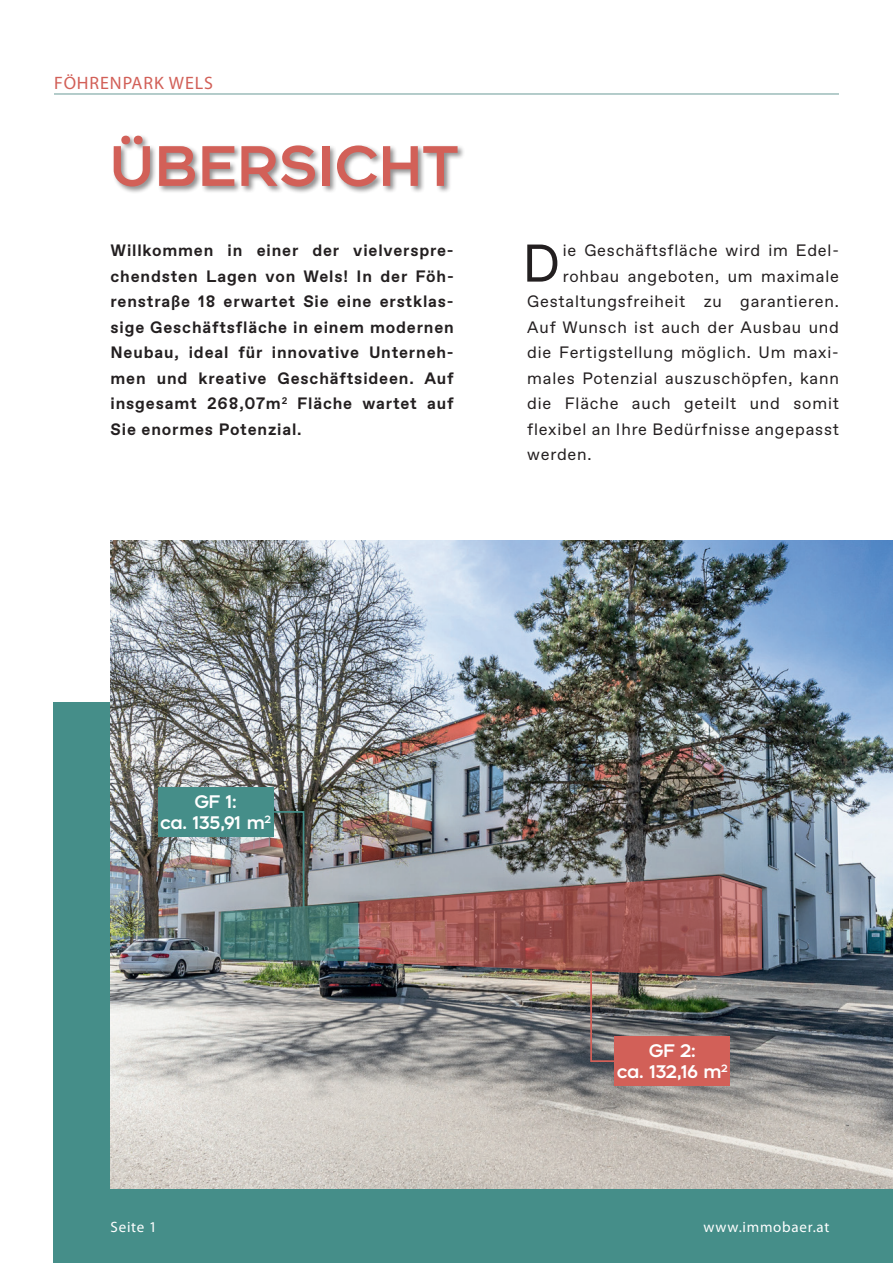
<style>
.page{position:relative;width:893px;height:1263px;background:#fff}
.page>*{position:absolute;margin:0;border:0;box-sizing:border-box;transform-origin:0 0}
.t1{font:500 54px "Bonn BF";letter-spacing:.045em;color:#d26058}
.t2{font:52.95px "Favorit Pro";color:#231f20}
.t3{font:18px "Myriad Pro";letter-spacing:.05em;color:#d26058}
.t4{font:500 17.25px/20.7px "Bonn BF";letter-spacing:-.025em;color:#fff;text-align:center}
.t5{font:700 16.5px/25.5px "Favorit Pro";letter-spacing:.05em;color:#231f20;text-align:justify}
.t6{font:16.5px "Favorit Pro";letter-spacing:.05em;color:#231f20}
.t7{font:15px "Myriad Pro";letter-spacing:.05em;color:#fff}
</style>
<div class="page">
<hr style="left:54px;top:93px;width:785px;height:2px;background:#9cbcba">
<div style="left:112px;top:134px;width:353px;height:60px;background:#231f20;opacity:.5"></div>
<div style="left:54px;top:703px;width:839px;height:560px;background:#458e89"></div>
<img style="left:111px;top:540px;width:782px;height:648px">
<div style="left:158px;top:787px;width:115px;height:50px;background:#458e89"></div>
<div style="left:615px;top:1036px;width:115px;height:49px;background:#d26058"></div>
<img style="left:221px;top:810px;width:541px;height:253px">
<p class="t3" style="left:54px;top:72px;width:161px">FÖHRENPARK WELS</p>
<h1 class="t1" style="left:111px;top:131px;width:349px">ÜBERSICHT</h1>
<p class="t5" style="left:111px;top:237px;width:345px">Willkommen in einer der vielverspre&shy;chendsten Lagen von Wels! In der Föh&shy;renstraße 18 erwartet Sie eine erstklas&shy;sige Geschäftsfläche in einem modernen Neubau, ideal für innovative Unterneh&shy;men und kreative Geschäftsideen. Auf insgesamt 268,07m<sup>2</sup> Fläche wartet auf Sie enormes Potenzial.</p>
<h2 class="t2" style="left:522px;top:228px;width:39px">D</h2>
<p class="t6" style="left:563px;top:239px;width:278px">ie Geschäftsfläche wird im Edel-</p>
<p class="t6" style="left:563px;top:265px;width:278px">rohbau angeboten, um maximale</p>
<p class="t6" style="left:527px;top:290px;width:313px">Gestaltungsfreiheit zu garantieren.</p>
<p class="t6" style="left:527px;top:316px;width:313px">Auf Wunsch ist auch der Ausbau und</p>
<p class="t6" style="left:527px;top:341px;width:313px">die Fertigstellung möglich. Um maxi-</p>
<p class="t6" style="left:527px;top:367px;width:313px">males Potenzial auszuschöpfen, kann</p>
<p class="t6" style="left:527px;top:392px;width:313px">die Fläche auch geteilt und somit</p>
<p class="t6" style="left:527px;top:418px;width:313px">flexibel an Ihre Bedürfnisse angepasst</p>
<p class="t6" style="left:527px;top:443px;width:66px">werden.</p>
<p class="t4" style="left:161px;top:792px;width:112px">GF 1:<br>ca. 135,91 m<sup>2</sup></p>
<p class="t4" style="left:617px;top:1041px;width:112px">GF 2:<br>ca. 132,16 m<sup>2</sup></p>
<p class="t7" style="left:111px;top:1218px;width:48px">Seite 1</p>
<p class="t7" style="left:703px;top:1218px;width:127px">www.immobaer.at</p>
</div>
